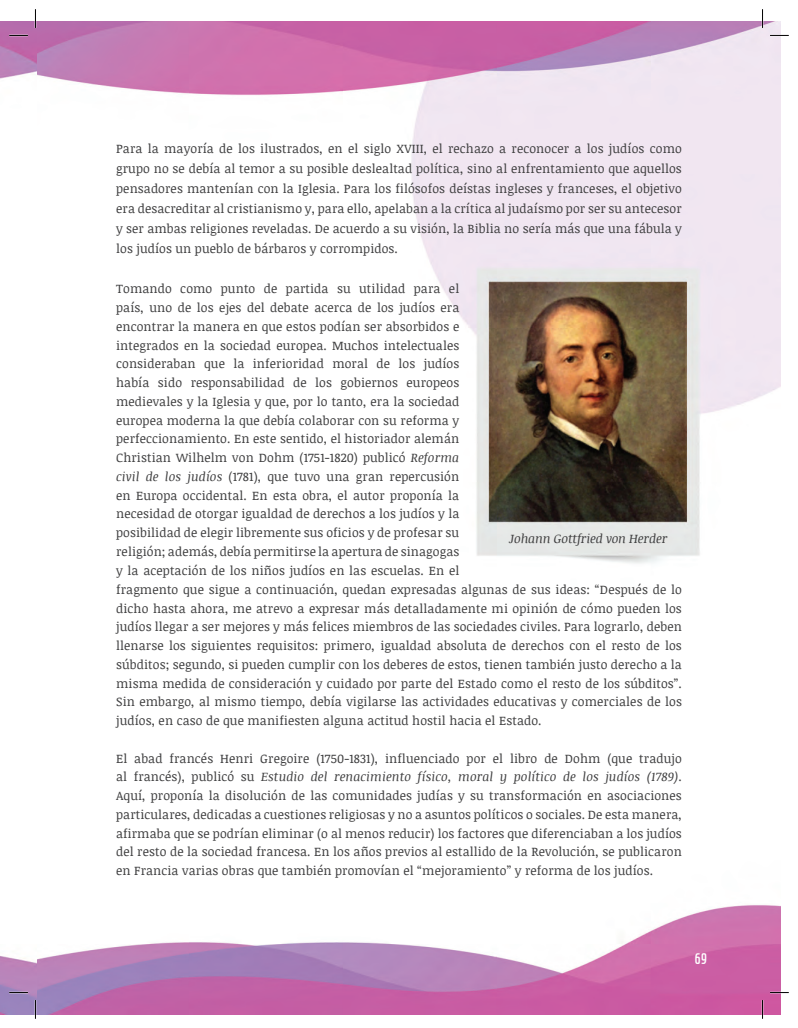
<style>
.page{position:relative;width:798px;height:1028px;background:#fff}
.page>*{position:absolute;margin:0;border:0;box-sizing:border-box;transform-origin:0 0}
.t1{font:700 15px "Economica";color:#fff}
.t2{font:12.5px/18.8px "Noticia Text";letter-spacing:.01em;color:#3e3e3f;text-align:justify}
.t3{font:italic 12.5px "Noticia Text";letter-spacing:-.01em;color:#3e3e3f}
.s1{font-style:italic}
</style>
<div class="page">
<img style="left:0;top:21px;width:780px;height:993px">
<svg style="left:9px;top:35px;width:19px;height:1px"></svg>
<svg style="left:769px;top:35px;width:19px;height:1px"></svg>
<svg style="left:9px;top:991px;width:19px;height:2px"></svg>
<svg style="left:769px;top:991px;width:19px;height:2px"></svg>
<svg style="left:35px;top:9px;width:1px;height:19px"></svg>
<svg style="left:35px;top:1000px;width:1px;height:18px"></svg>
<svg style="left:761px;top:9px;width:2px;height:19px"></svg>
<svg style="left:761px;top:1000px;width:2px;height:18px"></svg>
<p class="t2" style="left:116px;top:138px;width:567px;line-height:20px">Para la mayoría de los ilustrados, en el siglo XVIII, el rechazo a reconocer a los judíos como grupo no se debía al temor a su posible deslealtad política, sino al enfrentamiento que aquellos pensadores mantenían con la Iglesia. Para los filósofos deístas ingleses y franceses, el objetivo era desacreditar al cristianismo y, para ello, apelaban a la crítica al judaísmo por ser su antecesor y ser ambas religiones reveladas. De acuerdo a su visión, la Biblia no sería más que una fábula y los judíos un pueblo de bárbaros y corrompidos.</p>
<p class="t2" style="left:116px;top:279px;width:567px;text-align:left">Tomando como punto de partida su utilidad para el<br>país, uno de los ejes del debate acerca de los judíos era<br>encontrar la manera en que estos podían ser absorbidos e<br>integrados en la sociedad europea. Muchos intelectuales<br>consideraban que la inferioridad moral de los judíos<br>había sido responsabilidad de los gobiernos europeos<br>medievales y la Iglesia y que, por lo tanto, era la sociedad<br>europea moderna la que debía colaborar con su reforma y<br>perfeccionamiento. En este sentido, el historiador alemán<br>Christian Wilhelm von Dohm (1751-1820) publicó <span class="s1">Reforma<br>civil de los judíos</span> (1781), que tuvo una gran repercusión<br>en Europa occidental. En esta obra, el autor proponía la<br>necesidad de otorgar igualdad de derechos a los judíos y la<br>posibilidad de elegir libremente sus oficios y de profesar su<br>religión; además, debía permitirse la apertura de sinagogas<br>y la aceptación de los niños judíos en las escuelas. En el<br>fragmento que sigue a continuación, quedan expresadas algunas de sus ideas: “Después de lo dicho hasta ahora, me atrevo a expresar más detalladamente mi opinión de cómo pueden los judíos llegar a ser mejores y más felices miembros de las sociedades civiles. Para lograrlo, deben llenarse los siguientes requisitos: primero, igualdad absoluta de derechos con el resto de los súbditos; segundo, si pueden cumplir con los deberes de estos, tienen también justo derecho a la misma medida de consideración y cuidado por parte del Estado como el resto de los súbditos”.<br>Sin embargo, al mismo tiempo, debía vigilarse las actividades educativas y comerciales de los judíos, en caso de que manifiesten alguna actitud hostil hacia el Estado.</p>
<p class="t2" style="left:116px;top:748px;width:567px">El abad francés Henri Gregoire (1750-1831), influenciado por el libro de Dohm (que tradujo al francés), publicó su <span class="s1">Estudio del renacimiento físico, moral y político de los judíos (1789)</span>.<br>Aquí, proponía la disolución de las comunidades judías y su transformación en asociaciones particulares, dedicadas a cuestiones religiosas y no a asuntos políticos o sociales. De esta manera, afirmaba que se podrían eliminar (o al menos reducir) los factores que diferenciaban a los judíos del resto de la sociedad francesa. En los años previos al estallido de la Revolución, se publicaron en Francia varias obras que también promovían el “mejoramiento” y reforma de los judíos.</p>
<p class="t3" style="left:508px;top:529px;width:160px">Johann Gottfried von Herder</p>
<p class="t1" style="left:694px;top:950px;width:14px">69</p>
</div>
